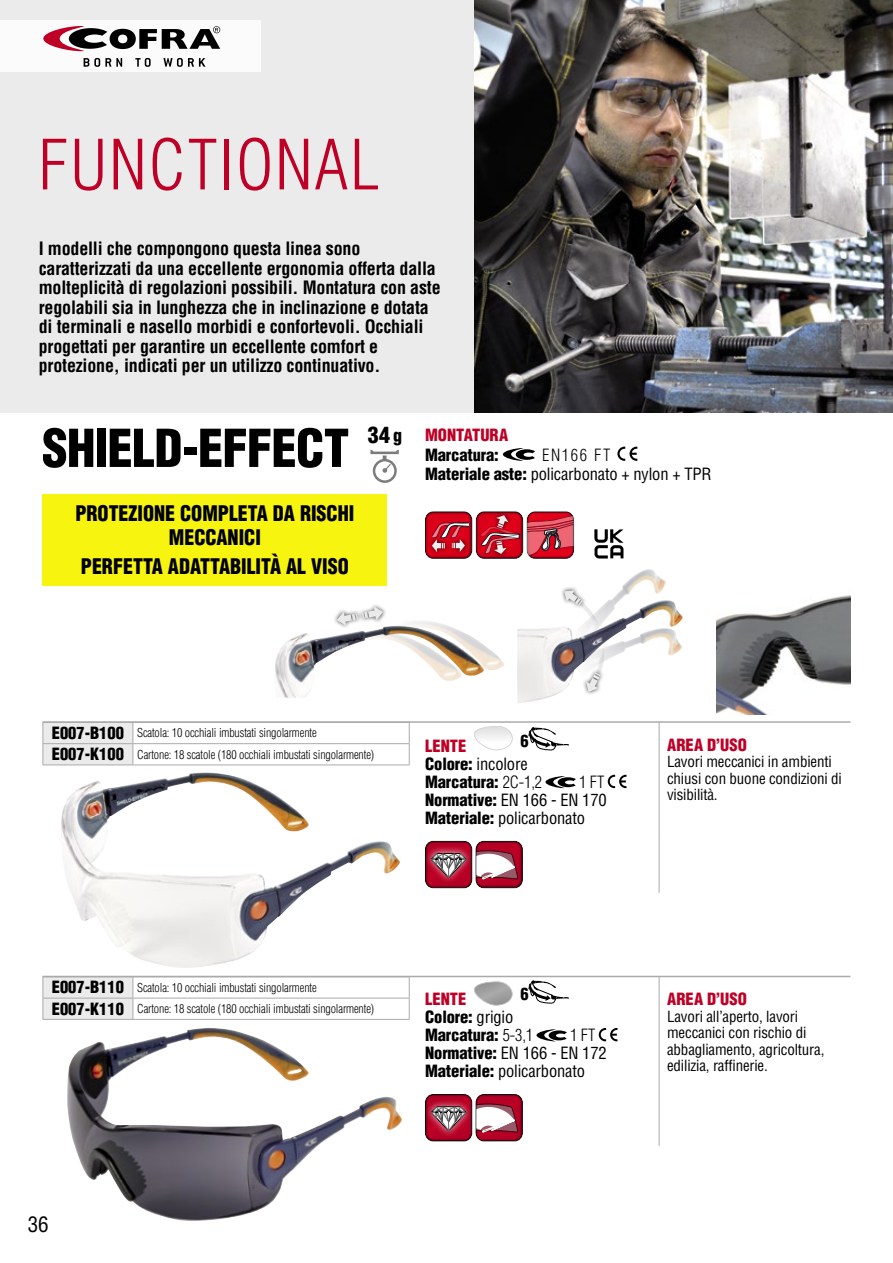
<style>
.page{position:relative;width:893px;height:1263px;background:#fff}
.page>*{position:absolute;margin:0;border:0;box-sizing:border-box;transform-origin:0 0}
.t1{font:300 condensed 67.5px "Helvetica LT Std";letter-spacing:.025em;color:#be0027}
.t2{font:900 condensed 51px "Helvetica LT Std";letter-spacing:-.02em;color:#000}
.t3{font:900 condensed 22.05px "Helvetica LT Std";color:#000}
.t4{font:900 condensed 21px/24px "Helvetica LT Std";color:#000;text-align:center;scale:.95 1}
.t5{font:condensed 21px "Helvetica LT Std";color:#000}
.t6{font:700 condensed 18px/19.5px "Helvetica LT Std";letter-spacing:-.01em;color:#000}
.t7{font:condensed 16.5px/18px "Helvetica LT Std";letter-spacing:-.01em;color:#000}
.t8{font:900 condensed 16.5px/23.1px "Helvetica LT Std";letter-spacing:-.01em;color:#000;text-align:right}
.t9{font:900 condensed 16.5px "Helvetica LT Std";color:#be0027}
.t10{font:condensed 15px/16.5px "Helvetica LT Std";letter-spacing:-.01em;color:#000}
.t11{font:300 condensed 12px/21.3px "Helvetica LT Std";letter-spacing:-.01em;color:#000}
.s1{font-size:18px}
.s2{font-weight:300}
.s3{font-weight:900}
.s4{font-weight:900;font-size:16.5px}
.s5{font-weight:400}
</style>
<div class="page">
<div style="left:0;top:0;width:893px;height:412px;background:#ebebeb"></div>
<img style="left:474px;top:0;width:419px;height:412px">
<img style="left:61px;top:772px;width:339px;height:196px">
<img style="left:67px;top:1028px;width:335px;height:193px">
<img style="left:717px;top:595px;width:133px;height:119px">
<div style="left:43px;top:494px;width:344px;height:91px;background:#f7f410"></div>
<svg style="left:370px;top:450px;width:29px;height:33px"></svg>
<svg style="left:503px;top:448px;width:32px;height:13px"></svg>
<svg style="left:617px;top:447px;width:20px;height:14px"></svg>
<div style="left:423px;top:510px;width:49px;height:49px;background:#000;opacity:.5"></div>
<div style="left:447px;top:535px;width:22px;height:20px;background:#d40017"></div>
<div style="left:428px;top:536px;width:22px;height:20px;background:#000;opacity:.75"></div>
<svg style="left:432px;top:517px;width:36px;height:35px"></svg>
<div style="left:474px;top:510px;width:49px;height:49px;background:#000;opacity:.5"></div>
<div style="left:493px;top:511px;width:20px;height:22px;background:#000;opacity:.75"></div>
<div style="left:490px;top:536px;width:21px;height:22px;background:#000;opacity:.75"></div>
<svg style="left:479px;top:515px;width:41px;height:39px"></svg>
<div style="left:525px;top:509px;width:50px;height:51px;background:#000;opacity:.5"></div>
<svg style="left:527px;top:515px;width:47px;height:43px"></svg>
<svg style="left:594px;top:529px;width:30px;height:29px"></svg>
<hr style="left:659px;top:722px;width:1px;height:111px;background:#aaa">
<hr style="left:659px;top:833px;width:1px;height:60px;background:#aaa">
<svg style="left:474px;top:726px;width:39px;height:24px"></svg>
<svg style="left:528px;top:727px;width:41px;height:23px"></svg>
<svg style="left:545px;top:776px;width:31px;height:12px"></svg>
<svg style="left:608px;top:775px;width:18px;height:13px"></svg>
<div style="left:422px;top:839px;width:51px;height:50px;background:#000;opacity:.5"></div>
<div style="left:424px;top:846px;width:49px;height:38px;background:#fff;opacity:.75"></div>
<svg style="left:431px;top:853px;width:35px;height:25px"></svg>
<div style="left:474px;top:839px;width:49px;height:49px;background:#000;opacity:.5"></div>
<svg style="left:476px;top:849px;width:42px;height:31px"></svg>
<hr style="left:133px;top:743px;width:277px;height:1px;background:#aaa">
<svg style="left:43px;top:723px;width:90px;height:42px"></svg>
<svg style="left:409px;top:723px;width:1px;height:41px"></svg>
<hr style="left:133px;top:764px;width:277px;height:1px;background:#aaa">
<hr style="left:43px;top:721px;width:807px;height:2px;background:#aaa">
<hr style="left:659px;top:976px;width:1px;height:110px;background:#aaa">
<hr style="left:659px;top:1086px;width:1px;height:60px;background:#aaa">
<div style="left:472px;top:979px;width:41px;height:27px;background:#000;opacity:.5"></div>
<svg style="left:528px;top:977px;width:42px;height:26px"></svg>
<svg style="left:536px;top:1029px;width:31px;height:12px"></svg>
<svg style="left:599px;top:1028px;width:18px;height:13px"></svg>
<div style="left:422px;top:1092px;width:51px;height:50px;background:#000;opacity:.5"></div>
<div style="left:424px;top:1099px;width:49px;height:39px;background:#fff;opacity:.75"></div>
<svg style="left:431px;top:1106px;width:35px;height:25px"></svg>
<div style="left:474px;top:1092px;width:49px;height:49px;background:#000;opacity:.5"></div>
<svg style="left:476px;top:1102px;width:42px;height:31px"></svg>
<hr style="left:43px;top:1019px;width:90px;height:1px;background:#aaa">
<hr style="left:133px;top:998px;width:277px;height:1px;background:#aaa">
<svg style="left:43px;top:977px;width:90px;height:42px"></svg>
<svg style="left:409px;top:977px;width:1px;height:42px"></svg>
<hr style="left:133px;top:1019px;width:277px;height:1px;background:#aaa">
<hr style="left:43px;top:976px;width:807px;height:1px;background:#aaa">
<img style="left:517px;top:600px;width:166px;height:103px">
<img style="left:541px;top:569px;width:126px;height:108px">
<img style="left:542px;top:628px;width:141px;height:65px">
<div style="left:358px;top:602px;width:29px;height:22px;background:#000;opacity:.75"></div>
<div style="left:333px;top:608px;width:29px;height:21px;background:#000;opacity:.75"></div>
<svg style="left:337px;top:606px;width:46px;height:14px"></svg>
<img style="left:333px;top:620px;width:171px;height:56px">
<img style="left:275px;top:631px;width:187px;height:67px">
<div style="left:0;top:21px;width:261px;height:51px;background:#fff"></div>
<svg style="left:84px;top:58px;width:38px;height:9px"></svg>
<svg style="left:135px;top:58px;width:16px;height:9px"></svg>
<svg style="left:163px;top:58px;width:42px;height:9px"></svg>
<svg style="left:43px;top:26px;width:177px;height:25px"></svg>
<h1 class="t1" style="left:38px;top:123px;width:343px">FUNCTIONAL</h1>
<p class="t6" style="left:39px;top:239px;width:403px">I modelli che compongono questa linea sono caratterizzati da una eccellente ergonomia offerta dalla molteplicità di regolazioni possibili. Montatura con aste regolabili sia in lunghezza che in inclinazione e dotata di terminali e nasello morbidi e confortevoli. Occhiali progettati per garantire un eccellente comfort e protezione, indicati per un utilizzo continuativo.</p>
<h2 class="t2" style="left:42px;top:416px;width:309px">SHIELD-EFFECT</h2>
<p class="t3" style="left:368px;top:421px;width:36px">34 <span class="s1">g</span></p>
<p class="t9" style="left:425px;top:425px;width:84px">MONTATURA</p>
<p class="t7" style="left:425px;top:445px;width:288px;line-height:19.5px;text-indent:117px"><span class="s2">EN166 FT<br></span><span class="s3">Materiale aste:</span> policarbonato + nylon + TPR</p>
<p class="t8" style="left:425px;top:443px;width:75px">Marcatura:</p>
<p class="t4" style="left:75px;top:501px;width:295px">PROTEZIONE COMPLETA DA RISCHI<br>MECCANICI</p>
<p class="t4" style="left:81px;top:554px;width:283px">PERFETTA ADATTABILITÀ AL VISO</p>
<p class="t11" style="left:52px;top:722px;width:324px"><span class="s4">E007-B100</span> Scatola: 10 occhiali imbustati singolarmente<br><span class="s4">E007-K100</span> Cartone: 18 scatole (180 occhiali imbustati singolarmente)</p>
<p class="t8" style="left:425px;top:729px;width:105px">6<br>Colore: <span class="s5">incolore</span></p>
<p class="t8" style="left:425px;top:770px;width:118px">Marcatura: <span class="s2">2C-1,2</span></p>
<p class="t9" style="left:425px;top:736px;width:43px">LENTE</p>
<p class="t7" style="left:425px;top:773px;width:183px;text-indent:154px"><span class="s2">1 FT<br></span><span class="s3">Normative:</span> EN 166 - EN 170<br><span class="s3">Materiale:</span> policarbonato</p>
<p class="t9" style="left:667px;top:734px;width:81px">AREA D’USO</p>
<p class="t10" style="left:667px;top:754px;width:176px">Lavori meccanici in ambienti chiusi con buone condizioni di visibilità.</p>
<p class="t11" style="left:52px;top:977px;width:324px"><span class="s4">E007-B110</span> Scatola: 10 occhiali imbustati singolarmente<br><span class="s4">E007-K110</span> Cartone: 18 scatole (180 occhiali imbustati singolarmente)</p>
<p class="t9" style="left:425px;top:989px;width:43px">LENTE</p>
<p class="t8" style="left:520px;top:982px;width:10px">6</p>
<p class="t8" style="left:425px;top:1008px;width:109px;line-height:18px;text-align:left">Colore: <span class="s5">grigio<br></span>Marcatura: <span class="s2">5-3,1</span></p>
<p class="t7" style="left:425px;top:1026px;width:183px;text-indent:145px"><span class="s2">1 FT<br></span><span class="s3">Normative:</span> EN 166 - EN 172<br><span class="s3">Materiale:</span> policarbonato</p>
<p class="t5" style="left:28px;top:1211px;width:23px">36</p>
<p class="t9" style="left:667px;top:989px;width:81px">AREA D’USO</p>
<p class="t10" style="left:667px;top:1008px;width:159px">Lavori all’aperto, lavori meccanici con rischio di abbagliamento, agricoltura, edilizia, raffinerie.</p>
</div>
